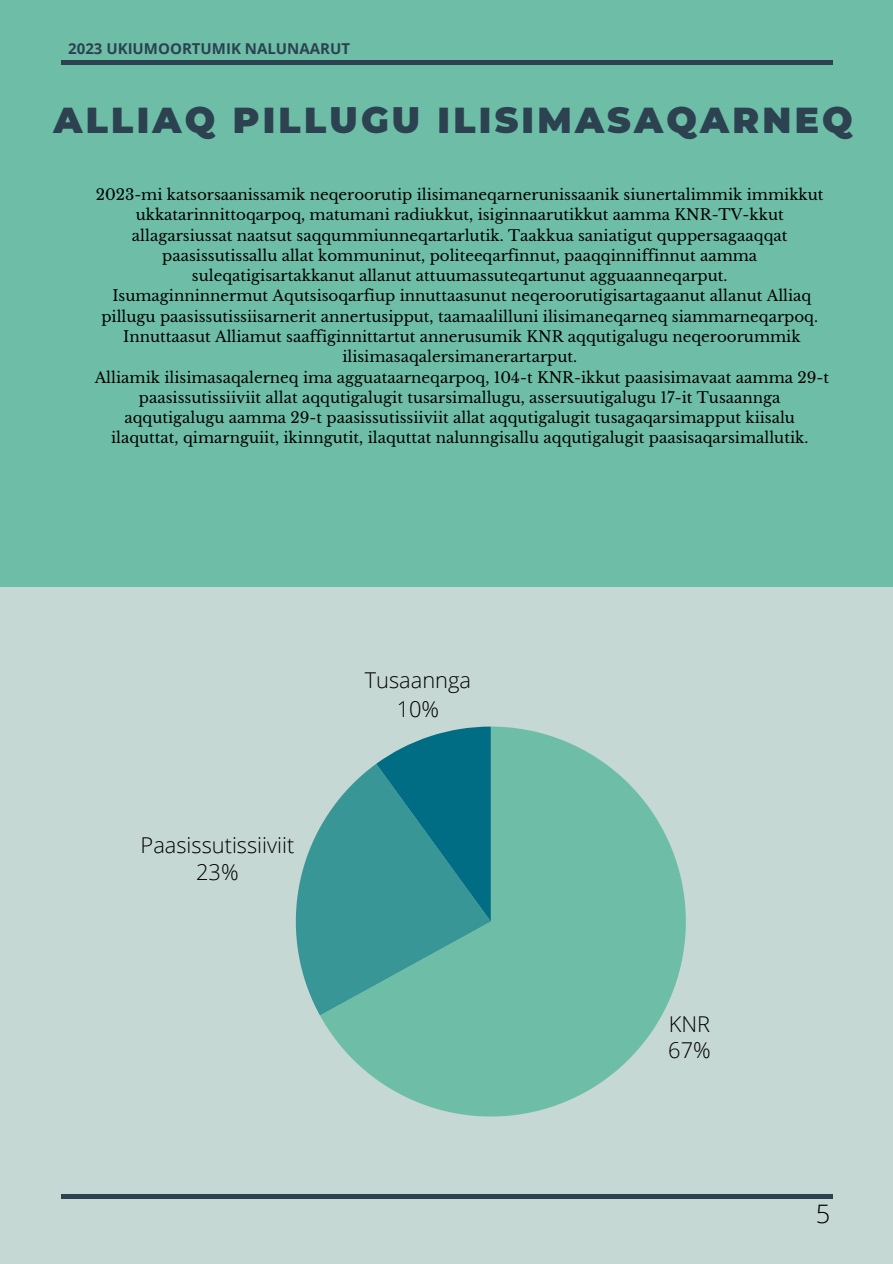
<style>
.page{position:relative;width:893px;height:1264px;background:#fff}
.page>*{position:absolute;margin:0;border:0;box-sizing:border-box;transform-origin:0 0}
.t1{font:900 36px "Montserrat";letter-spacing:.09em;color:#2c4250}
.t2{font:300 25.5px "Open Sans";color:#020202}
.t3{font:300 21.75px/26.4px "Open Sans";color:#000;text-align:center}
.t4{font:15px/20.2px "Libre Baskerville";color:#000;text-align:center}
.t5{font:700 15px "Open Sans";color:#2c4250}
</style>
<div class="page">
<div style="left:0;top:0;width:892px;height:1263px;background:#6ebea7"></div>
<div style="left:0;top:586px;width:892px;height:677px;background:#c6d8d3"></div>
<svg style="left:320px;top:726px;width:365px;height:390px;fill:#6ebea7"></svg>
<svg style="left:296px;top:763px;width:195px;height:252px;background:#5aaaa3"></svg>
<svg style="left:376px;top:726px;width:115px;height:195px;background:#248591"></svg>
<hr style="left:61px;top:1194px;width:771px;height:4px;background:#2c4250">
<div style="left:61px;top:60px;width:771px;height:5px;background:#2c4250"></div>
<h2 class="t5" style="left:68px;top:38px;width:283px">2023 UKIUMOORTUMIK NALUNAARUT</h2>
<p class="t1" style="left:54px;top:98px;width:800px">ALLIAQ PILLUGU ILISIMASAQARNEQ</p>
<p class="t4" style="left:96px;top:185px;width:729px">2023-mi katsorsaanissamik neqeroorutip ilisimaneqarnerunissaanik siunertalimmik immikkut ukkatarinnittoqarpoq, matumani radiukkut, isiginnaarutikkut aamma KNR-TV-kkut allagarsiussat naatsut saqqummiunneqartarlutik. Taakkua saniatigut quppersagaaqqat paasissutissallu allat kommuninut, politeeqarfinnut, paaqqinniffinnut aamma suleqatigisartakkanut allanut attuumassuteqartunut agguaanneqarput.</p>
<h1 class="t4" style="left:101px;top:286px;width:718px">Isumaginninnermut Aqutsisoqarfiup innuttaasunut neqeroorutigisartagaanut allanut Alliaq pillugu paasissutissiisarnerit annertusipput, taamaalilluni ilisimaneqarneq siammarneqarpoq.</h1>
<p class="t4" style="left:123px;top:326px;width:679px">Innuttaasut Alliamut saaffiginnittartut annerusumik KNR aqqutigalugu neqeroorummik ilisimasaqalersimanerartarput.</p>
<p class="t4" style="left:95px;top:367px;width:735px">Alliamik ilisimasaqalerneq ima agguataarneqarpoq, 104-t KNR-ikkut paasisimavaat aamma 29-t paasissutissiiviit allat aqqutigalugit tusarsimallugu, assersuutigalugu 17-it Tusaannga aqqutigalugu aamma 29-t paasissutissiiviit allat aqqutigalugit tusagaqarsimapput kiisalu ilaquttat, qimarnguiit, ikinngutit, ilaquttat nalunngisallu aqqutigalugit paasisaqarsimallutik.</p>
<h3 class="t3" style="left:140px;top:830px;width:155px;line-height:27px">Paasissutissiiviit<br>23%</h3>
<h3 class="t3" style="left:365px;top:664px;width:108px;line-height:29px">Tusaannga<br>10%</h3>
<h3 class="t3" style="left:668px;top:1010px;width:44px;text-align:left">KNR<br>67%</h3>
<p class="t2" style="left:815px;top:1195px;width:16px">5</p>
</div>
